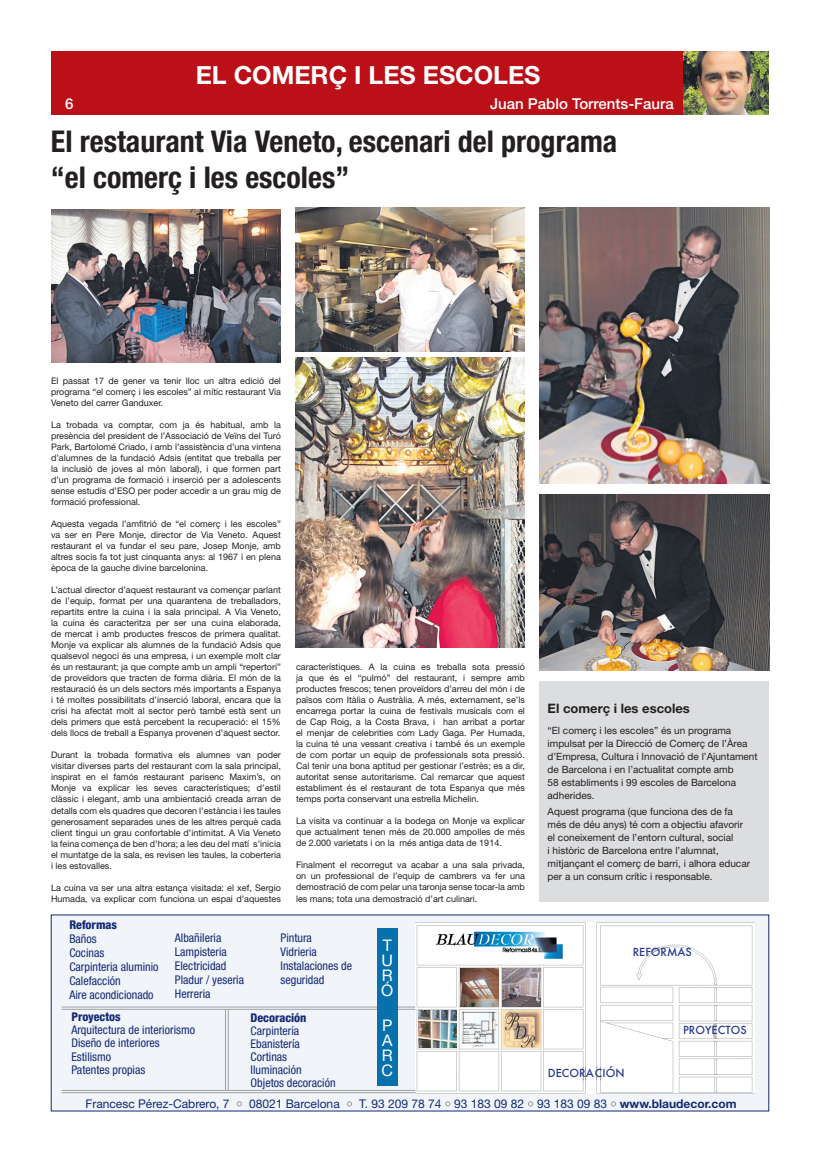
<style>
.page{position:relative;width:820px;height:1163px;background:#fff}
.page>*{position:absolute;margin:0;border:0;box-sizing:border-box;transform-origin:0 0}
.t1{font:700 condensed 30px/36px "Helvetica Neue";color:#231f20}
.t2{font:700 25px "Helvetica Neue";color:#fff}
.t3{font:16px/15px "Helvetica Neue";color:#fff;text-align:justify}
.t4{font:500 15px "Helvetica Neue";color:#fff}
.t5{font:700 13px "Helvetica Neue";color:#231f20}
.t6{font:condensed 12px/14px "Helvetica Neue";color:#142975}
.t7{font:12px "Helvetica Neue";color:#142975}
.t8{font:800 condensed 12px "Helvetica Neue";color:#142975}
.t9{font:500 10.8px "Futura";color:#283890}
.t10{font:10px/13px "Helvetica Neue";color:#231f20}
.t11{font:9px/11px "Helvetica Neue";color:#231f20;text-align:justify}
.s1{font-weight:700}
</style>
<div class="page">
<div style="left:51px;top:914px;width:717px;height:197px;background:#f1f5fa"></div>
<img style="left:415px;top:922px;width:339px;height:170px">
<svg style="left:582px;top:946px;width:134px;height:134px"></svg>
<img style="left:502px;top:1009px;width:38px;height:38px">
<img style="left:460px;top:968px;width:38px;height:38px">
<img style="left:502px;top:968px;width:38px;height:38px">
<img style="left:461px;top:1010px;width:36px;height:36px">
<img style="left:419px;top:1010px;width:37px;height:37px">
<svg style="left:445px;top:1101px;width:5px;height:4px"></svg>
<svg style="left:528px;top:1101px;width:5px;height:4px"></svg>
<hr style="left:62px;top:1006px;width:353px;height:1px;background:#9ba2a0">
<hr style="left:62px;top:1089px;width:353px;height:1px;background:#9ba2a0">
<hr style="left:62px;top:1008px;width:353px;height:1px;background:#9ba2a0">
<hr style="left:62px;top:1092px;width:353px;height:1px;background:#9ba2a0">
<hr style="left:228px;top:1008px;width:1px;height:82px;background:#9ba2a0">
<hr style="left:225px;top:1008px;width:1px;height:82px;background:#9ba2a0">
<div style="left:377px;top:928px;width:20px;height:157px;background:#0671ad"></div>
<div style="left:51px;top:51px;width:717px;height:64px;background:#bb1018"></div>
<img style="left:683px;top:51px;width:85px;height:64px">
<div style="left:539px;top:681px;width:229px;height:220px;background:#dcdddf"></div>
<img style="left:539px;top:208px;width:229px;height:275px">
<img style="left:295px;top:208px;width:229px;height:143px">
<img style="left:51px;top:209px;width:230px;height:153px">
<img style="left:295px;top:358px;width:229px;height:290px">
<img style="left:539px;top:494px;width:229px;height:176px">
<h2 class="t2" style="left:196px;top:60px;width:346px">EL COMERÇ I LES ESCOLES</h2>
<h3 class="t4" style="left:65px;top:95px;width:10px">6</h3>
<h3 class="t4" style="left:490px;top:95px;width:185px">Juan Pablo Torrents-Faura</h3>
<h1 class="t1" style="left:51px;top:123px;width:567px">El restaurant Via Veneto, escenari del programa “el comerç i les escoles”</h1>
<p class="t11" style="left:51px;top:375px;width:231px">El passat 17 de gener va tenir lloc un altra edició del programa “el comerç i les escoles” al mític restaurant Via Veneto del carrer Ganduxer.</p>
<p class="t11" style="left:51px;top:419px;width:231px">La trobada va comptar, com ja és habitual, amb la presència del president de l’Associació de Veïns del Turó Park, Bartolomé Criado, i amb l’assistència d’una vintena d’alumnes de la fundació Adsis (entitat que treballa per la inclusió de joves al món laboral), i que formen part d’un programa de formació i inserció per a adolescents sense estudis d’ESO per poder accedir a un grau mig de formació professional.</p>
<p class="t11" style="left:51px;top:518px;width:231px">Aquesta vegada l’amfitrió de “el comerç i les escoles” va ser en Pere Monje, director de Via Veneto. Aquest restaurant el va fundar el seu pare, Josep Monje, amb altres socis fa tot just cinquanta anys: al 1967 i en plena època de la gauche divine barcelonina.</p>
<p class="t11" style="left:51px;top:584px;width:231px">L’actual director d’aquest restaurant va començar parlant de l’equip, format per una quarantena de treballadors, repartits entre la cuina i la sala principal. A Via Veneto, la cuina és caracteritza per ser una cuina elaborada, de mercat i amb productes frescos de primera qualitat.<br>Monje va explicar als alumnes de la fundació Adsis que qualsevol negoci és una empresa, i un exemple molt clar és un restaurant; ja que compte amb un ampli “repertori” de proveïdors que tracten de forma diària. El món de la restauració és un dels sectors més importants a Espanya i té moltes possibilitats d’inserció laboral, encara que la crisi ha afectat molt al sector però també està sent un dels primers que està percebent la recuperació: el 15% dels llocs de treball a Espanya provenen d’aquest sector.</p>
<p class="t11" style="left:51px;top:749px;width:231px">Durant la trobada formativa els alumnes van poder visitar diverses parts del restaurant com la sala principal, inspirat en el famós restaurant parisenc Maxim’s, on Monje va explicar les seves característiques; d’estil clàssic i elegant, amb una ambientació creada arran de detalls com els quadres que decoren l’estància i les taules generosament separades unes de les altres perquè cada client tingui un grau confortable d’intimitat. A Via Veneto la feina comença de ben d’hora; a les deu del matí s’inicia el muntatge de la sala, es revisen les taules, la coberteria i les estovalles.</p>
<p class="t11" style="left:51px;top:881px;width:231px">La cuina va ser una altra estança visitada: el xef, Sergio<br>Humada, va explicar com funciona un espai d’aquestes</p>
<p class="t11" style="left:296px;top:661px;width:230px">característiques. A la cuina es treballa sota pressió ja que és el “pulmó” del restaurant, i sempre amb productes frescos; tenen proveïdors d’arreu del món i de països com Itàlia o Austràlia. A més, externament, se’ls encarrega portar la cuina de festivals musicals com el de Cap Roig, a la Costa Brava, i han arribat a portar el menjar de celebrities com Lady Gaga. Per Humada, la cuina té una vessant creativa i també és un exemple de com portar un equip de professionals sota pressió.<br>Cal tenir una bona aptitud per gestionar l’estrès; es a dir, autoritat sense autoritarisme. Cal remarcar que aquest establiment és el restaurant de tota Espanya que més temps porta conservant una estrella Michelin.</p>
<p class="t11" style="left:296px;top:815px;width:230px">La visita va continuar a la bodega on Monje va explicar que actualment tenen més de 20.000 ampolles de més de 2.000 varietats i on la més antiga data de 1914.</p>
<p class="t11" style="left:296px;top:859px;width:230px">Finalment el recorregut va acabar a una sala privada, on un professional de l’equip de cambrers va fer una demostració de com pelar una taronja sense tocar-la amb les mans; tota una demostració d’art culinari.</p>
<h3 class="t8" style="left:69px;top:916px;width:49px">Reformas</h3>
<h3 class="t6" style="left:69px;top:931px;width:91px">Baños<br>Cocinas<br>Carpinteria aluminio<br>Calefacción<br>Aire acondicionado</h3>
<h3 class="t6" style="left:175px;top:930px;width:71px">Albañileria<br>Lampisteria<br>Electricidad<br>Pladur / yeseria<br>Herreria</h3>
<h3 class="t6" style="left:280px;top:930px;width:73px">Pintura<br>Vidrieria<br>Instalaciones de seguridad</h3>
<h3 class="t8" style="left:250px;top:1009px;width:57px">Decoración</h3>
<h3 class="t6" style="left:250px;top:1023px;width:86px;line-height:13px">Carpintería<br>Ebanistería<br>Cortinas<br>Iluminación<br>Objetos decoración</h3>
<h3 class="t8" style="left:71px;top:1009px;width:51px">Proyectos</h3>
<h3 class="t6" style="left:71px;top:1023px;width:125px;line-height:13px">Arquitectura de interiorismo<br>Diseño de interiores<br>Estilismo<br>Patentes propias</h3>
<h3 class="t3" style="left:381px;top:937px;width:14px">T U R Ó</h3>
<h3 class="t3" style="left:381px;top:1016px;width:13px">P A R C</h3>
<h3 class="t5" style="left:547px;top:700px;width:144px">El comerç i les escoles</h3>
<p class="t10" style="left:547px;top:724px;width:211px">“El comerç i les escoles” és un programa impulsat per la Direcció de Comerç de l’Àrea d’Empresa, Cultura i Innovació de l’Ajuntament de Barcelona i en l’actualitat compte amb<br>58 establiments i 99 escoles de Barcelona adherides.</p>
<p class="t10" style="left:547px;top:805px;width:204px">Aquest programa (que funciona des de fa més de déu anys) té com a objectiu afavorir el coneixement de l’entorn cultural, social<br>i històric de Barcelona entre l’alumnat, mitjançant el comerç de barri, i alhora educar per a un consum crític i responsable.</p>
<p class="t9" style="left:632px;top:944px;width:61px">REFORMAS</p>
<p class="t9" style="left:547px;top:1065px;width:78px">DECORACIÓN</p>
<p class="t9" style="left:682px;top:1022px;width:65px">PROYECTOS</p>
<h3 class="t7" style="left:85px;top:1096px;width:146px">Francesc Pérez-Cabrero, 7</h3>
<h3 class="t7" style="left:249px;top:1096px;width:92px">08021 Barcelona</h3>
<h3 class="t7" style="left:359px;top:1096px;width:379px">T. 93 209 78 74 93 183 09 82 93 183 09 83 <span class="s1">www.blaudecor.com</span></h3>
</div>
